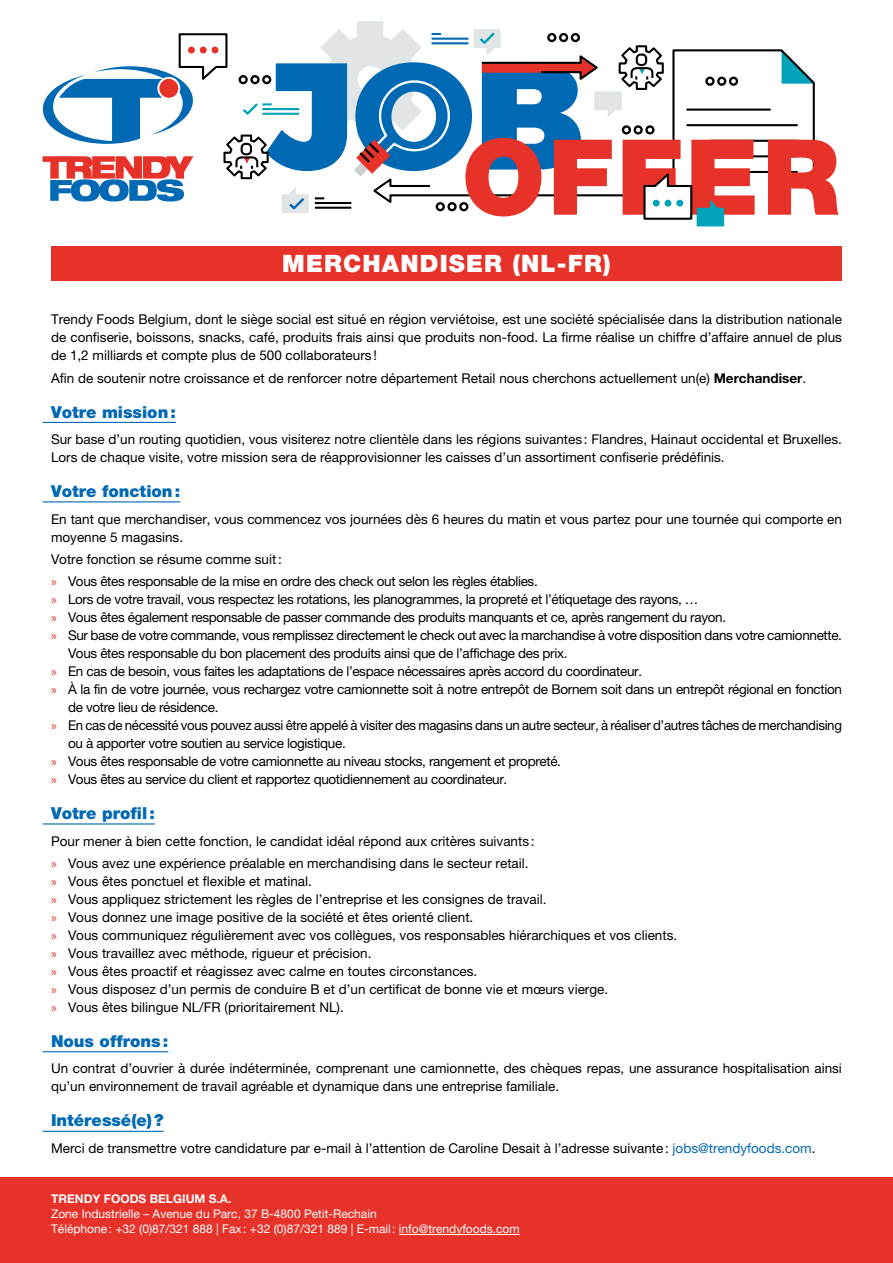
<style>
.page{position:relative;width:893px;height:1263px;background:#fff}
.page>*{position:absolute;margin:0;border:0;box-sizing:border-box;transform-origin:0 0}
.t1{font:900 105px "Helvetica Neue LT Std";letter-spacing:.025em;color:#e73229}
.t2{font:900 24px "Helvetica Neue LT Std";letter-spacing:.05em;color:#fff}
.t3{font:900 16.5px "Helvetica Neue LT Std";color:#0069b4}
.t4{font:13.5px/18px "Helvetica Neue LT Std";color:#000}
.t5{font:13.5px/22.2px "Helvetica Neue LT Std";letter-spacing:-.025em;color:#000}
.t6{font:12px/15px "Helvetica Neue LT Std";color:#fff}
.t7{font:700 12px "Helvetica Neue LT Std";color:#fff}
.s1{font-weight:700}
.s2{font-family:"Myriad Pro";color:#e73229}
.s3{color:#0069b4}
</style>
<div class="page">
<div style="left:0;top:1178px;width:893px;height:85px;background:#e73229"></div>
<hr style="left:399px;top:1234px;width:121px;height:1px;background:#fff">
<svg style="left:43px;top:21px;width:772px;height:205px"></svg>
<div style="left:51px;top:247px;width:791px;height:34px;background:#e73229"></div>
<hr style="left:43px;top:422px;width:133px;height:1px;background:#0069b4">
<hr style="left:43px;top:501px;width:137px;height:1px;background:#0069b4">
<hr style="left:43px;top:823px;width:112px;height:1px;background:#0069b4">
<hr style="left:43px;top:1051px;width:125px;height:1px;background:#0069b4">
<hr style="left:43px;top:1131px;width:121px;height:1px;background:#0069b4">
<h1 class="t1" style="left:462px;top:115px;width:380px">OFFER</h1>
<h2 class="t2" style="left:282px;top:249px;width:330px">MERCHANDISER (NL-FR)</h2>
<p class="t4" style="left:51px;top:310px;width:792px;text-align:justify">Trendy Foods Belgium, dont le siège social est situé en région verviétoise, est une société spécialisée dans la distribution nationale de confiserie, boissons, snacks, café, produits frais ainsi que produits non-food. La firme réalise un chiffre d’affaire annuel de plus de 1,2 milliards et compte plus de 500 collaborateurs!</p>
<p class="t4" style="left:51px;top:369px;width:757px">Afin de soutenir notre croissance et de renforcer notre département Retail nous cherchons actuellement un(e) <span class="s1">Merchandiser</span>.</p>
<p class="t3" style="left:51px;top:402px;width:126px">Votre mission:</p>
<p class="t4" style="left:51px;top:430px;width:792px">Sur base d’un routing quotidien, vous visiterez notre clientèle dans les régions suivantes : Flandres, Hainaut occidental et Bruxelles.<br>Lors de chaque visite, votre mission sera de réapprovisionner les caisses d’un assortiment confiserie prédéfinis.</p>
<p class="t3" style="left:51px;top:481px;width:131px">Votre fonction:</p>
<p class="t4" style="left:51px;top:510px;width:792px">En tant que merchandiser, vous commencez vos journées dès 6 heures du matin et vous partez pour une tournée qui comporte en moyenne 5 magasins.</p>
<p class="t5" style="left:51px;top:548px;width:488px">Votre fonction se résume comme suit:<br><span class="s2">»</span> Vous êtes responsable de la mise en ordre des check out selon les règles établies.</p>
<p class="t5" style="left:51px;top:588px;width:649px"><span class="s2">»</span> Lors de votre travail, vous respectez les rotations, les planogrammes, la propreté et l’étiquetage des rayons, …</p>
<p class="t5" style="left:51px;top:606px;width:677px"><span class="s2">»</span> Vous êtes également responsable de passer commande des produits manquants et ce, après rangement du rayon.</p>
<p class="t5" style="left:51px;top:624px;width:792px"><span class="s2">»</span> Sur base de votre commande, vous remplissez directement le check out avec la marchandise à votre disposition dans votre camionnette.</p>
<p class="t5" style="left:68px;top:642px;width:501px">Vous êtes responsable du bon placement des produits ainsi que de l’affichage des prix.</p>
<p class="t5" style="left:51px;top:660px;width:593px"><span class="s2">»</span> En cas de besoin, vous faites les adaptations de l’espace nécessaires après accord du coordinateur.</p>
<p class="t5" style="left:51px;top:678px;width:792px"><span class="s2">»</span> À la fin de votre journée, vous rechargez votre camionnette soit à notre entrepôt de Bornem soit dans un entrepôt régional en fonction</p>
<p class="t5" style="left:68px;top:696px;width:152px">de votre lieu de résidence.</p>
<p class="t5" style="left:51px;top:714px;width:792px"><span class="s2">»</span> En cas de nécessité vous pouvez aussi être appelé à visiter des magasins dans un autre secteur, à réaliser d’autres tâches de merchandising</p>
<p class="t5" style="left:68px;top:732px;width:279px">ou à apporter votre soutien au service logistique.</p>
<p class="t5" style="left:51px;top:750px;width:511px"><span class="s2">»</span> Vous êtes responsable de votre camionnette au niveau stocks, rangement et propreté.</p>
<p class="t5" style="left:51px;top:768px;width:458px"><span class="s2">»</span> Vous êtes au service du client et rapportez quotidiennement au coordinateur.</p>
<p class="t3" style="left:51px;top:803px;width:105px">Votre profil:</p>
<p class="t4" style="left:51px;top:829px;width:485px;line-height:22.2px">Pour mener à bien cette fonction, le candidat idéal répond aux critères suivants: <span class="s2">»</span> Vous avez une expérience préalable en merchandising dans le secteur retail.</p>
<p class="t4" style="left:51px;top:872px;width:628px"><span class="s2">»</span> Vous êtes ponctuel et flexible et matinal.<br><span class="s2">»</span> Vous appliquez strictement les règles de l’entreprise et les consignes de travail.<br><span class="s2">»</span> Vous donnez une image positive de la société et êtes orienté client.<br><span class="s2">»</span> Vous communiquez régulièrement avec vos collègues, vos responsables hiérarchiques et vos clients. <span class="s2">»</span> Vous travaillez avec méthode, rigueur et précision.<br><span class="s2">»</span> Vous êtes proactif et réagissez avec calme en toutes circonstances.<br><span class="s2">»</span> Vous disposez d’un permis de conduire B et d’un certificat de bonne vie et mœurs vierge.<br><span class="s2">»</span> Vous êtes bilingue NL/FR (prioritairement NL).</p>
<p class="t3" style="left:51px;top:1031px;width:119px">Nous offrons:</p>
<p class="t4" style="left:51px;top:1059px;width:792px">Un contrat d’ouvrier à durée indéterminée, comprenant une camionnette, des chèques repas, une assurance hospitalisation ainsi qu’un environnement de travail agréable et dynamique dans une entreprise familiale.</p>
<p class="t3" style="left:51px;top:1111px;width:114px">Intéressé(e)?</p>
<p class="t4" style="left:51px;top:1139px;width:766px">Merci de transmettre votre candidature par e-mail à l’attention de Caroline Desait à l’adresse suivante: <span class="s3">jobs@trendyfoods.com</span>.</p>
<p class="t7" style="left:51px;top:1191px;width:182px">TRENDY FOODS BELGIUM S.A.</p>
<p class="t6" style="left:51px;top:1206px;width:470px">Zone Industrielle – Avenue du Parc, 37 B-4800 Petit-Rechain<br>Téléphone: +32 (0)87/321 888 | Fax: +32 (0)87/321 889 | E-mail: info@trendyfoods.com</p>
</div>
